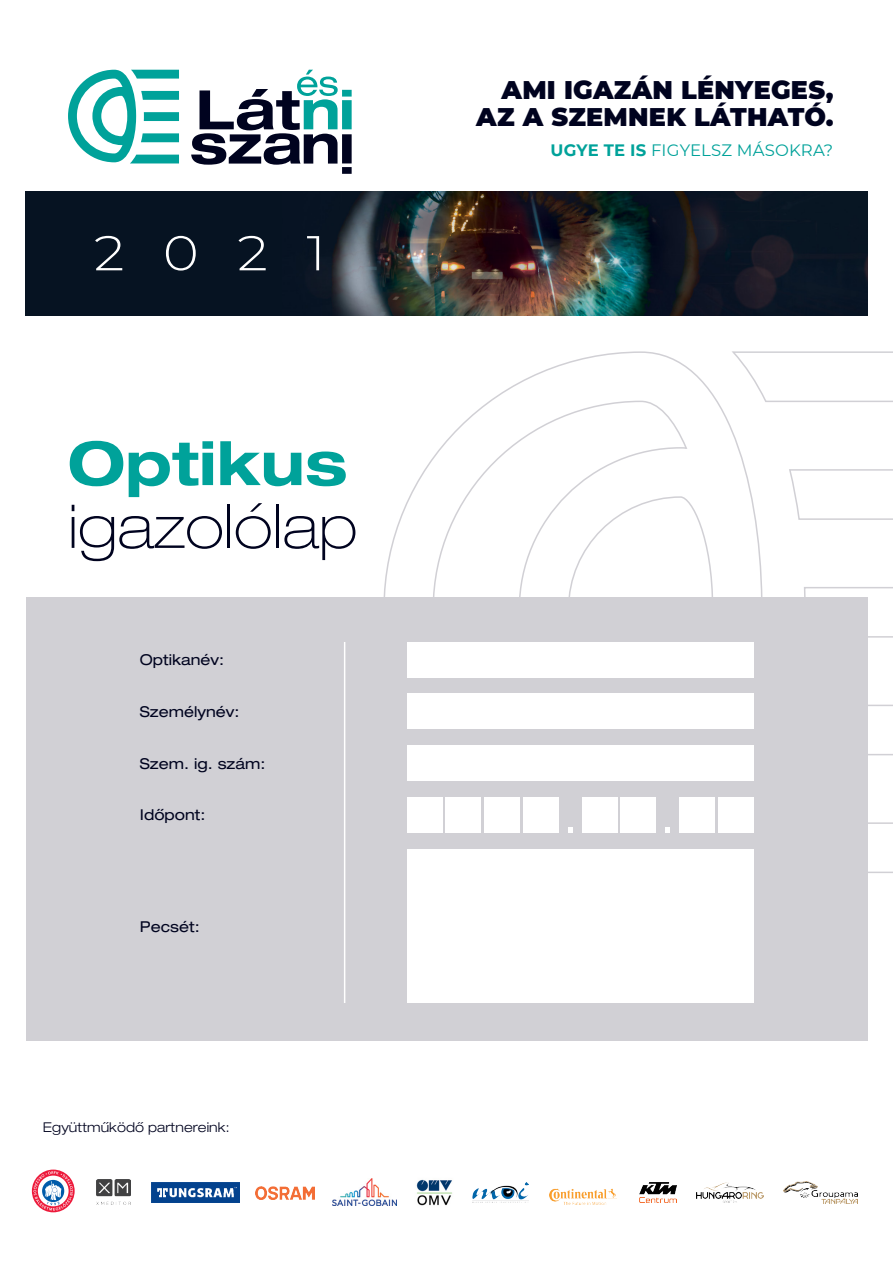
<style>
.page{position:relative;width:893px;height:1263px;background:#fff}
.page>*{position:absolute;margin:0;border:0;box-sizing:border-box;transform-origin:0 0}
.t1{font:100 expanded 60.3px "Helvetica Neue LT Pro";letter-spacing:.005em;color:#00031f}
.t2{font:700 expanded 60.3px "Helvetica Neue LT Pro";color:#00a29a}
.t3{font:300 48.9px "Montserrat";color:#fff;scale:1.11 1}
.t4{font:900 25.5px/27px "Montserrat";letter-spacing:.01em;color:#00031f;text-align:right}
.t5{font:16.5px "Montserrat";letter-spacing:.01em;color:#00a29a}
.t6{font:expanded 15px "Helvetica Neue LT Pro";color:#00031f}
.t7{font:300 expanded 13.5px "Helvetica Neue LT Pro";letter-spacing:.005em;color:#00031f}
.s1{font-weight:700}
</style>
<div class="page">
<svg style="left:763px;top:351px;width:130px;height:51px"></svg>
<svg style="left:789px;top:469px;width:104px;height:51px"></svg>
<svg style="left:804px;top:587px;width:89px;height:51px"></svg>
<svg style="left:867px;top:704px;width:26px;height:52px"></svg>
<svg style="left:867px;top:822px;width:26px;height:52px"></svg>
<svg style="left:383px;top:351px;width:380px;height:246px"></svg>
<div style="left:26px;top:191px;width:841px;height:125px;background:#061322"></div>
<img style="left:320px;top:191px;width:547px;height:125px">
<div style="left:26px;top:597px;width:841px;height:443px;background:#d1d0d5"></div>
<svg style="left:568px;top:827px;width:5px;height:6px"></svg>
<svg style="left:665px;top:827px;width:5px;height:6px"></svg>
<div style="left:407px;top:797px;width:35px;height:36px;background:#fff"></div>
<div style="left:446px;top:797px;width:35px;height:36px;background:#fff"></div>
<div style="left:485px;top:797px;width:35px;height:36px;background:#fff"></div>
<div style="left:523px;top:797px;width:36px;height:36px;background:#fff"></div>
<div style="left:582px;top:797px;width:35px;height:36px;background:#fff"></div>
<div style="left:621px;top:797px;width:35px;height:36px;background:#fff"></div>
<div style="left:679px;top:797px;width:35px;height:36px;background:#fff"></div>
<div style="left:718px;top:797px;width:35px;height:36px;background:#fff"></div>
<div style="left:407px;top:849px;width:346px;height:154px;background:#fff"></div>
<div style="left:407px;top:642px;width:346px;height:35px;background:#fff"></div>
<div style="left:407px;top:694px;width:346px;height:35px;background:#fff"></div>
<div style="left:407px;top:745px;width:346px;height:36px;background:#fff"></div>
<hr style="left:344px;top:642px;width:1px;height:361px;background:#fff">
<img style="left:697px;top:1183px;width:67px;height:19px">
<img style="left:333px;top:1179px;width:63px;height:26px">
<img style="left:473px;top:1182px;width:56px;height:20px">
<img style="left:416px;top:1179px;width:36px;height:27px">
<img style="left:256px;top:1186px;width:59px;height:13px">
<img style="left:152px;top:1182px;width:88px;height:21px">
<img style="left:640px;top:1183px;width:36px;height:19px">
<img style="left:784px;top:1181px;width:74px;height:22px">
<img style="left:549px;top:1189px;width:68px;height:15px">
<img style="left:96px;top:1180px;width:35px;height:25px">
<svg style="left:32px;top:1169px;width:43px;height:43px"></svg>
<svg style="left:34px;top:1171px;width:39px;height:39px"></svg>
<svg style="left:68px;top:70px;width:111px;height:93px"></svg>
<svg style="left:191px;top:70px;width:161px;height:104px"></svg>
<h2 class="t3" style="left:94px;top:220px;width:210px">2021</h2>
<h1 class="t2" style="left:68px;top:426px;width:281px">Optikus</h1>
<h1 class="t1" style="left:68px;top:491px;width:290px">igazolólap</h1>
<p class="t6" style="left:140px;top:651px;width:86px">Optikanév:</p>
<p class="t6" style="left:140px;top:703px;width:101px">Személynév:</p>
<p class="t6" style="left:140px;top:755px;width:127px">Szem. ig. szám:</p>
<p class="t6" style="left:140px;top:806px;width:67px">Időpont:</p>
<p class="t6" style="left:140px;top:917px;width:61px">Pecsét:</p>
<p class="t7" style="left:43px;top:1119px;width:188px">Együttműködő partnereink:</p>
<h3 class="t4" style="left:476px;top:75px;width:359px">AMI IGAZÁN LÉNYEGES,<br>AZ A SZEMNEK LÁTHATÓ.</h3>
<p class="t5" style="left:550px;top:139px;width:284px"><span class="s1">UGYE TE IS</span> FIGYELSZ MÁSOKRA?</p>
</div>
